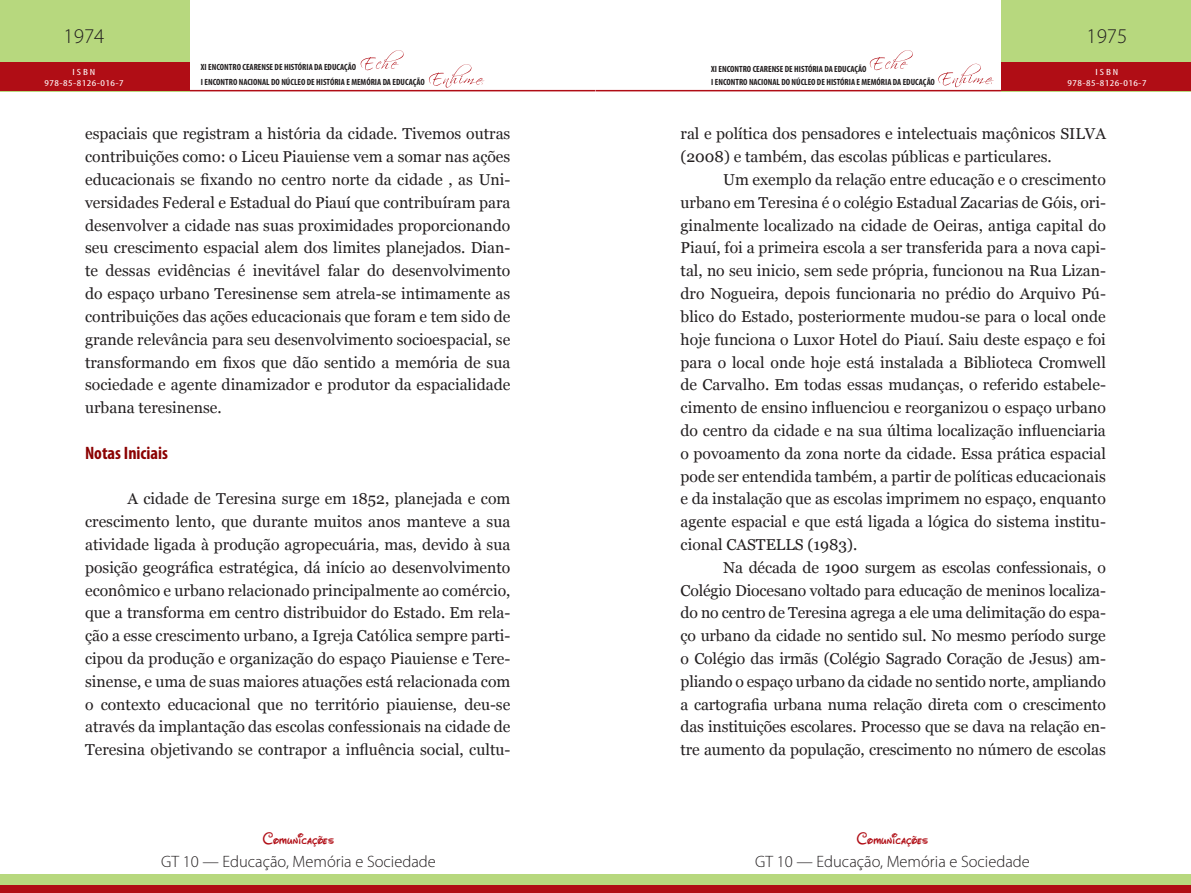
<style>
.page{position:relative;width:1191px;height:893px;background:#fff}
.page>*{position:absolute;margin:0;border:0;box-sizing:border-box;transform-origin:0 0}
.t1{font:300 21px "Myriad Pro";color:#231f20}
.TÍTULO_02{font:700 condensed 18px "Myriad Pro";color:#8b0202}
.t2{font:300 16.5px "Myriad Pro";color:#231f20}
.t3{font:16.5px "Waltograph";letter-spacing:.01em;color:#b00d15}
.t4{font:15.75px/22.8px "Georgia";color:#231f20;text-align:justify}
.t5{font:700 condensed 9px/15px "Myriad Pro";color:#231f20}
.t6{font:condensed 9px/10.8px "Myriad Pro";letter-spacing:.04em;color:#fff;text-align:center;scale:1.3 1}
</style>
<div class="page">
<hr style="left:189px;top:90px;width:406px;height:1px;background:#b00d15">
<hr style="left:595px;top:90px;width:407px;height:1px;background:#b00d15">
<div style="left:0;top:0;width:189px;height:91px;background:#b7d87e"></div>
<div style="left:1001px;top:0;width:190px;height:91px;background:#b7d87e"></div>
<div style="left:0;top:63px;width:189px;height:28px;background:#b00d15"></div>
<div style="left:1001px;top:63px;width:190px;height:28px;background:#b00d15"></div>
<svg style="left:361px;top:50px;width:43px;height:20px"></svg>
<svg style="left:869px;top:50px;width:43px;height:20px"></svg>
<svg style="left:429px;top:64px;width:55px;height:24px"></svg>
<svg style="left:938px;top:64px;width:55px;height:23px"></svg>
<div style="left:0;top:874px;width:595px;height:19px;background:#b7d87e"></div>
<div style="left:595px;top:874px;width:596px;height:19px;background:#b7d87e"></div>
<div style="left:0;top:885px;width:595px;height:8px;background:#b00d15"></div>
<div style="left:595px;top:885px;width:596px;height:8px;background:#b00d15"></div>
<h1 class="t1" style="left:63px;top:24px;width:42px">1974</h1>
<h1 class="t1" style="left:1086px;top:24px;width:42px">1975</h1>
<p class="t5" style="left:201px;top:60px;width:225px">XI ENCONTRO CEARENSE DE HISTÓRIA DA EDUCAÇÃO<br>I ENCONTRO NACIONAL DO NÚCLEO DE HISTÓRIA E MEMÓRIA DA EDUCAÇÃO</p>
<p class="t5" style="left:711px;top:62px;width:225px;line-height:13.2px">XI ENCONTRO CEARENSE DE HISTÓRIA DA EDUCAÇÃO<br>I ENCONTRO NACIONAL DO NÚCLEO DE HISTÓRIA E MEMÓRIA DA EDUCAÇÃO</p>
<p class="t6" style="left:44px;top:66px;width:62px">ISBN<br>978-85-8126-016-7</p>
<p class="t6" style="left:1067px;top:66px;width:62px">ISBN<br>978-85-8126-016-7</p>
<p class="t4" style="left:85px;top:123px;width:427px">espaciais que registram a história da cidade. Tivemos outras contribuições como: o Liceu Piauiense vem a somar nas ações educacionais se fixando no centro norte da cidade , as Uni&shy;versidades Federal e Estadual do Piauí que contribuíram para desenvolver a cidade nas suas proximidades proporcionando seu crescimento espacial alem dos limites planejados. Dian&shy;te dessas evidências é inevitável falar do desenvolvimento do espaço urbano Teresinense sem atrela-se intimamente as contribuições das ações educacionais que foram e tem sido de grande relevância para seu desenvolvimento socioespacial, se transformando em fixos que dão sentido a memória de sua sociedade e agente dinamizador e produtor da espacialidade urbana teresinense.</p>
<p class="TÍTULO_02" style="left:85px;top:441px;width:84px">Notas Iniciais</p>
<p class="t4" style="left:85px;top:488px;width:427px;text-indent:43px">A cidade de Teresina surge em 1852, planejada e com crescimento lento, que durante muitos anos manteve a sua atividade ligada à produção agropecuária, mas, devido à sua posição geográfica estratégica, dá início ao desenvolvimento econômico e urbano relacionado principalmente ao comércio, que a transforma em centro distribuidor do Estado. Em rela&shy;ção a esse crescimento urbano, a Igreja Católica sempre parti&shy;cipou da produção e organização do espaço Piauiense e Tere&shy;sinense, e uma de suas maiores atuações está relacionada com o contexto educacional que no território piauiense, deu-se através da implantação das escolas confessionais na cidade de Teresina objetivando se contrapor a influência social, cultu-</p>
<p class="t3" style="left:263px;top:826px;width:73px">Comunicações</p>
<p class="t2" style="left:161px;top:852px;width:276px">GT 10 — Educação, Memória e Sociedade</p>
<p class="t4" style="left:680px;top:123px;width:427px">ral e política dos pensadores e intelectuais maçônicos SILVA (2008) e também, das escolas públicas e particulares.</p>
<p class="t4" style="left:680px;top:169px;width:427px;text-indent:43px">Um exemplo da relação entre educação e o crescimento urbano em Teresina é o colégio Estadual Zacarias de Góis, ori&shy;ginalmente localizado na cidade de Oeiras, antiga capital do Piauí, foi a primeira escola a ser transferida para a nova capi&shy;tal, no seu inicio, sem sede própria, funcionou na Rua Lizan&shy;dro Nogueira, depois funcionaria no prédio do Arquivo Pú&shy;blico do Estado, posteriormente mudou-se para o local onde hoje funciona o Luxor Hotel do Piauí. Saiu deste espaço e foi para o local onde hoje está instalada a Biblioteca Cromwell de Carvalho. Em todas essas mudanças, o referido estabele&shy;cimento de ensino influenciou e reorganizou o espaço urbano do centro da cidade e na sua última localização influenciaria o povoamento da zona norte da cidade. Essa prática espacial pode ser entendida também, a partir de políticas educacionais e da instalação que as escolas imprimem no espaço, enquanto agente espacial e que está ligada a lógica do sistema institu&shy;cional CASTELLS (1983).</p>
<p class="t4" style="left:680px;top:556px;width:427px;text-indent:43px">Na década de 1900 surgem as escolas confessionais, o Colégio Diocesano voltado para educação de meninos localiza&shy;do no centro de Teresina agrega a ele uma delimitação do espa&shy;ço urbano da cidade no sentido sul. No mesmo período surge o Colégio das irmãs (Colégio Sagrado Coração de Jesus) am&shy;pliando o espaço urbano da cidade no sentido norte, ampliando a cartografia urbana numa relação direta com o crescimento das instituições escolares. Processo que se dava na relação en&shy;tre aumento da população, crescimento no número de escolas</p>
<p class="t3" style="left:857px;top:826px;width:73px">Comunicações</p>
<p class="t2" style="left:755px;top:852px;width:276px">GT 10 — Educação, Memória e Sociedade</p>
</div>
